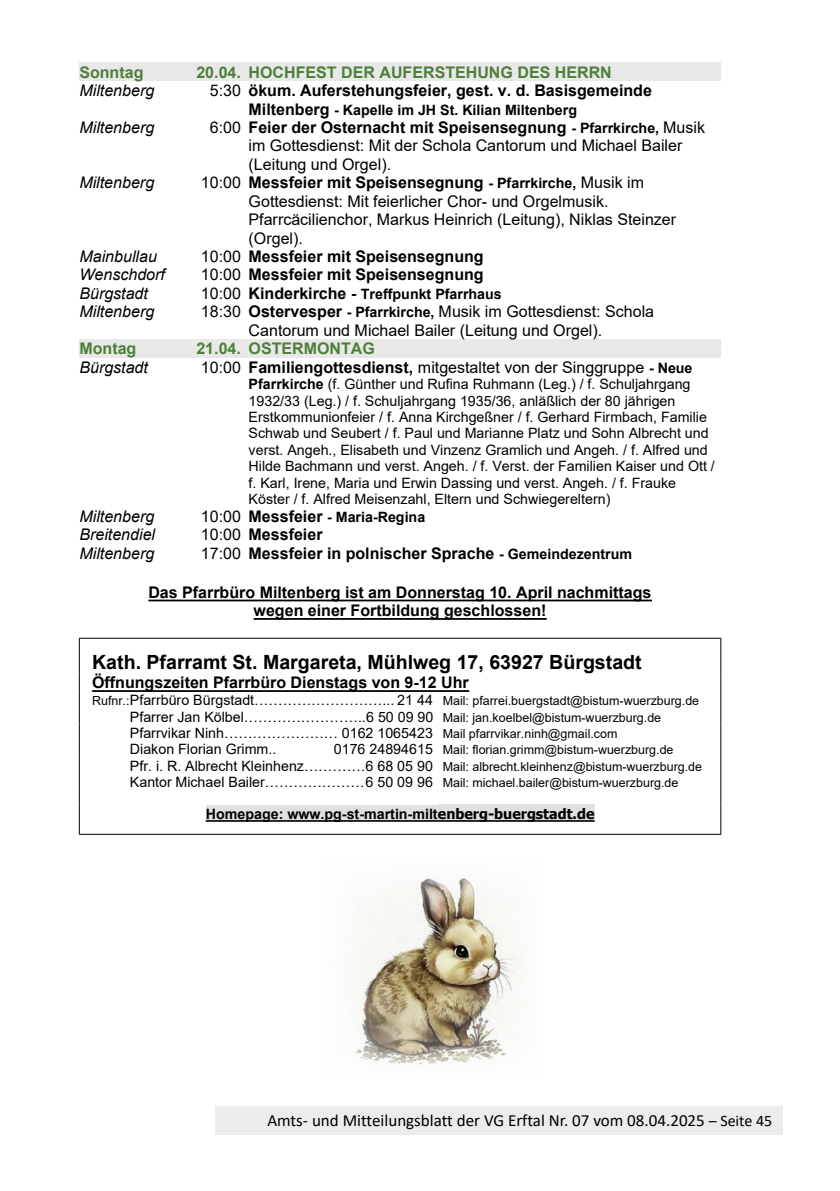
<style>
.page{position:relative;width:840px;height:1191px;background:#fff}
.page>*{position:absolute;margin:0;border:0;box-sizing:border-box;transform-origin:0 0}
.t1{font:700 19.6px "Arial";color:#000}
.t2{font:17px "Calibri";color:#000}
.t3{font:16px/18.4px "Arial";color:#000}
.t4{font:700 16px/18.4px "Arial";color:#000;text-align:center}
.t5{font:italic 16px "Arial";color:#000}
.t6{font:700 16px "Arial";color:#4e8039}
.t7{font:14.2px/16.4px "Arial";color:#000}
.t8{font:700 14.2px "Arial";color:#000}
.t9{font:12.4px/16.4px "Arial";color:#000;text-align:center}
.s1{font-weight:400}
.s2{font-size:16px}
.s3{font-weight:700}
.s4{font-weight:700;font-size:14.2px}
.s5{font-weight:400;font-size:16px}
.s6{font-size:14.2px}
.s7{font-size:12.4px}
.s8{font-family:"Tahoma"}
</style>
<div class="page">
<img style="left:356px;top:878px;width:165px;height:187px">
<div style="left:215px;top:1106px;width:567px;height:28px;background:#ececec"></div>
<div style="left:79px;top:63px;width:641px;height:18px;background:#e8e8e8"></div>
<div style="left:79px;top:339px;width:641px;height:18px;background:#e8e8e8"></div>
<hr style="left:148px;top:599px;width:503px;height:2px;background:#000">
<hr style="left:253px;top:618px;width:293px;height:2px;background:#000">
<hr style="left:92px;top:690px;width:377px;height:2px;background:#000">
<div style="left:206px;top:805px;width:231px;height:16px;background:#e0e0e0"></div>
<hr style="left:205px;top:820px;width:232px;height:1px;background:#000">
<div style="left:437px;top:804px;width:157px;height:17px;background:#e0e0e0"></div>
<hr style="left:437px;top:820px;width:157px;height:1px;background:#000">
<hr style="left:79px;top:638px;width:641px;height:1px;background:#000">
<hr style="left:720px;top:638px;width:1px;height:35px;background:#000">
<hr style="left:79px;top:638px;width:1px;height:35px;background:#000">
<svg style="left:720px;top:673px;width:1px;height:84px"></svg>
<svg style="left:79px;top:673px;width:1px;height:84px"></svg>
<hr style="left:720px;top:757px;width:1px;height:33px;background:#000">
<hr style="left:79px;top:757px;width:1px;height:33px;background:#000">
<svg style="left:720px;top:790px;width:1px;height:14px"></svg>
<svg style="left:79px;top:790px;width:1px;height:14px"></svg>
<hr style="left:720px;top:804px;width:1px;height:30px;background:#000">
<hr style="left:79px;top:834px;width:641px;height:1px;background:#000">
<hr style="left:79px;top:804px;width:1px;height:30px;background:#000">
<p class="t6" style="left:79px;top:64px;width:66px">Sonntag</p>
<p class="t6" style="left:196px;top:64px;width:416px">20.04. HOCHFEST DER AUFERSTEHUNG DES HERRN</p>
<p class="t5" style="left:79px;top:84px;width:76px">Miltenberg</p>
<p class="t4" style="left:210px;top:82px;width:443px"><span class="s1">5:30</span> ökum. Auferstehungsfeier, gest. v. d. Basisgemeinde</p>
<p class="t8" style="left:248px;top:102px;width:330px"><span class="s2">Miltenberg</span> - Kapelle im JH St. Kilian Miltenberg</p>
<p class="t5" style="left:79px;top:121px;width:76px">Miltenberg</p>
<p class="t3" style="left:248px;top:120px;width:458px;text-indent:-39px">6:00 <span class="s3">Feier der Osternacht mit Speisensegnung</span> <span class="s4">- Pfarrkirche,</span> Musik im Gottesdienst: Mit der Schola Cantorum und Michael Bailer (Leitung und Orgel).</p>
<p class="t5" style="left:79px;top:177px;width:76px">Miltenberg</p>
<p class="t3" style="left:248px;top:175px;width:429px;text-indent:-48px">10:00 <span class="s3">Messfeier mit Speisensegnung</span> <span class="s4">- Pfarrkirche,</span> Musik im Gottesdienst: Mit feierlicher Chor- und Orgelmusik.<br>Pfarrcäcilienchor, Markus Heinrich (Leitung), Niklas Steinzer (Orgel).</p>
<p class="t5" style="left:79px;top:250px;width:79px">Mainbullau</p>
<p class="t4" style="left:201px;top:247px;width:284px"><span class="s1">10:00</span> Messfeier mit Speisensegnung</p>
<p class="t5" style="left:79px;top:269px;width:87px">Wenschdorf</p>
<p class="t4" style="left:201px;top:266px;width:284px"><span class="s1">10:00</span> Messfeier mit Speisensegnung</p>
<p class="t5" style="left:79px;top:287px;width:70px">Bürgstadt</p>
<p class="t8" style="left:201px;top:286px;width:302px"><span class="s5">10:00</span> <span class="s2">Kinderkirche -</span> Treffpunkt Pfarrhaus</p>
<p class="t5" style="left:79px;top:306px;width:76px">Miltenberg</p>
<p class="t3" style="left:201px;top:304px;width:454px;text-align:center">18:30 <span class="s3">Ostervesper</span> <span class="s4">- Pfarrkirche,</span> Musik im Gottesdienst: Schola<br>Cantorum und Michael Bailer (Leitung und Orgel).</p>
<p class="t6" style="left:79px;top:340px;width:58px">Montag</p>
<p class="t6" style="left:196px;top:340px;width:180px">21.04. OSTERMONTAG</p>
<p class="t5" style="left:79px;top:361px;width:70px">Bürgstadt</p>
<p class="t3" style="left:201px;top:359px;width:493px">10:00 <span class="s3">Familiengottesdienst,</span> mitgestaltet von der Singgruppe <span class="s4">- Neue</span></p>
<p class="t7" style="left:248px;top:377px;width:467px"><span class="s3">Pfarrkirche</span> (f. Günther und Rufina Ruhmann (Leg.) / f. Schuljahrgang 1932/33 (Leg.) / f. Schuljahrgang 1935/36, anläßlich der 80 jährigen Erstkommunionfeier / f. Anna Kirchgeßner / f. Gerhard Firmbach, Familie Schwab und Seubert / f. Paul und Marianne Platz und Sohn Albrecht und verst. Angeh., Elisabeth und Vinzenz Gramlich und Angeh. / f. Alfred und Hilde Bachmann und verst. Angeh. / f. Verst. der Familien Kaiser und Ott / f. Karl, Irene, Maria und Erwin Dassing und verst. Angeh. / f. Frauke Köster / f. Alfred Meisenzahl, Eltern und Schwiegereltern)</p>
<p class="t5" style="left:79px;top:510px;width:76px">Miltenberg</p>
<p class="t8" style="left:201px;top:509px;width:226px"><span class="s5">10:00</span> <span class="s2">Messfeier</span> - Maria-Regina</p>
<p class="t5" style="left:79px;top:529px;width:77px">Breitendiel</p>
<p class="t4" style="left:201px;top:526px;width:123px"><span class="s1">10:00</span> Messfeier</p>
<p class="t5" style="left:79px;top:547px;width:76px">Miltenberg</p>
<p class="t4" style="left:201px;top:544px;width:432px"><span class="s1">17:00</span> Messfeier in polnischer Sprache <span class="s6">- Gemeindezentrum</span></p>
<p class="t4" style="left:148px;top:583px;width:504px">Das Pfarrbüro Miltenberg ist am Donnerstag 10. April nachmittags wegen einer Fortbildung geschlossen!</p>
<h1 class="t1" style="left:92px;top:652px;width:551px">Kath. Pfarramt St. Margareta, Mühlweg 17, 63927 Bürgstadt</h1>
<p class="t4" style="left:92px;top:674px;width:378px">Öffnungszeiten Pfarrbüro Dienstags von 9-12 Uhr</p>
<p class="t9" style="left:92px;top:693px;width:608px">Rufnr.:<span class="s6">Pfarrbüro Bürgstadt………………………... 21 44</span> Mail: pfarrei.buergstadt@bistum-wuerzburg.de<br><span class="s6">Pfarrer Jan Kölbel……………………..6 50 09 90</span> Mail: jan.koelbel@bistum-wuerzburg.de</p>
<p class="t7" style="left:130px;top:726px;width:488px">Pfarrvikar Ninh…………………… 0162 1065423 <span class="s7">Mail pfarrvikar.ninh@gmail.com<br></span>Diakon Florian Grimm..</p>
<p class="t9" style="left:130px;top:743px;width:573px;text-align:left;text-indent:204px"><span class="s6">0176 24894615</span> Mail: florian.grimm@bistum-wuerzburg.de<br><span class="s6">Pfr. i. R. Albrecht Kleinhenz………….6 68 05 90</span> Mail: albrecht.kleinhenz@bistum-wuerzburg.de<br><span class="s6">Kantor Michael Bailer…………………6 50 09 96</span> Mail: michael.bailer@bistum-wuerzburg.de</p>
<p class="t8" style="left:206px;top:806px;width:390px">Homepage: www.pg-st-martin-milt <span class="s8">enberg-buergstadt.de</span></p>
<p class="t2" style="left:267px;top:1109px;width:506px">Amts- und Mitteilungsblatt der VG Erftal Nr. 07 vom 08.04.2025 <span class="s2">– Seite 45</span></p>
</div>
